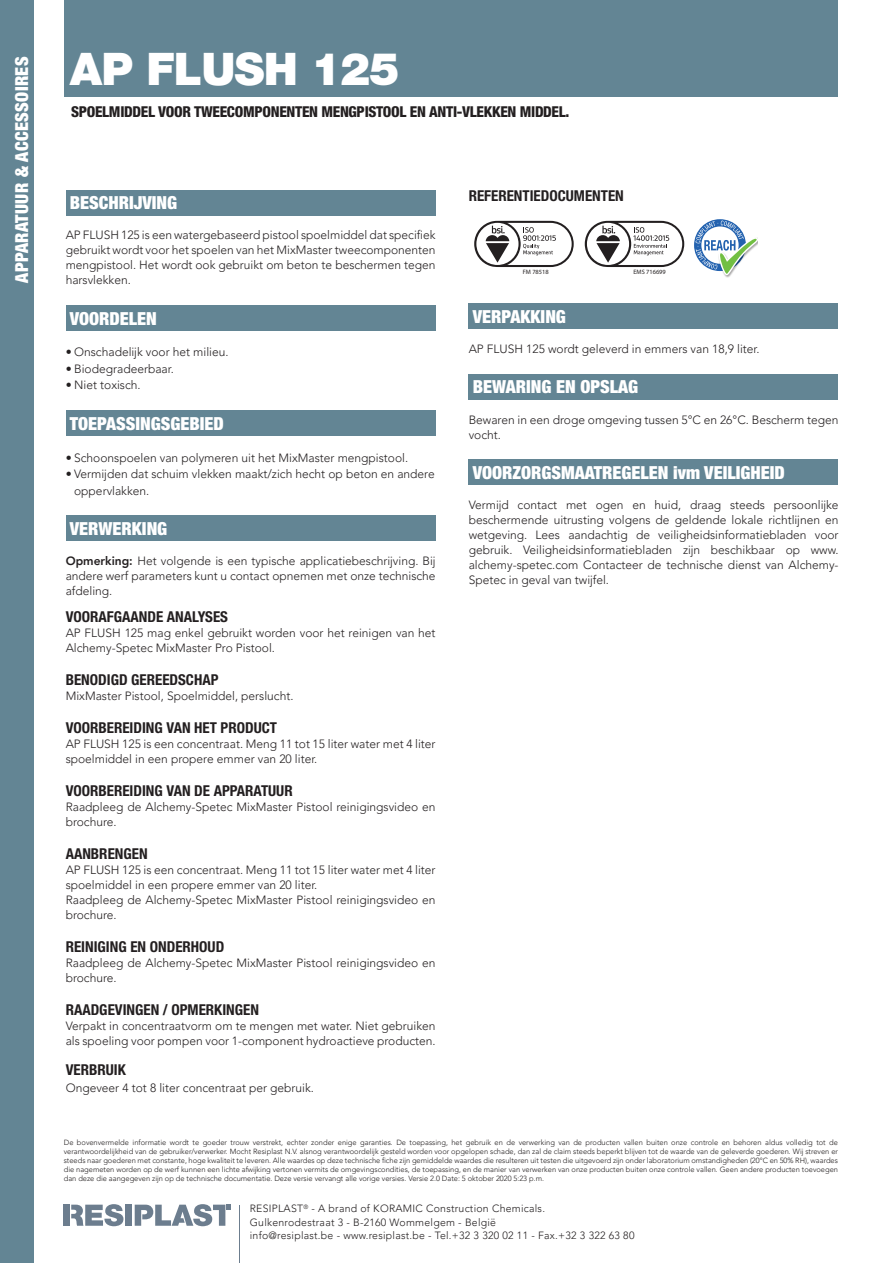
<style>
.page{position:relative;width:893px;height:1263px;background:#fff}
.page>*{position:absolute;margin:0;border:0;box-sizing:border-box;transform-origin:0 0}
.t1{font:900 45px "Helvetica Neue LT Std";letter-spacing:-.02em;color:#fff}
.BODY_TEXT{font:900 condensed 18px "Helvetica Neue LT Std";color:#fff}
.BODY_TEXT-2{font:900 condensed 18px "Helvetica Neue LT Std";letter-spacing:.02em;color:#fff}
.BODY_TEXT-3{font:700 condensed 15px "Helvetica Neue LT Std";color:#231f20}
.t2{font:800 condensed 15px "Helvetica Neue LT Std";letter-spacing:-.02em;color:#231f20}
.TItle_niv_2{font:700 condensed 15px "Helvetica Neue LT Std";color:#231f20}
.BODY_TEXT-4{font:300 12px/15px "Avenir LT Pro";color:#231f20}
.t3{font:300 10.5px/13.5px "Avenir LT Pro";letter-spacing:.025em;color:#231f20}
.Body_7{font:300 7.5px/9px "Avenir LT Pro";color:#231f20;text-align:justify}
.t4{font:6.3px "Myriad Pro";color:#231f20}
.s1{font-weight:800}
</style>
<div class="page">
<div style="left:0;top:0;width:34px;height:1263px;background:#638594"></div>
<hr style="left:240px;top:1205px;width:1px;height:58px;background:#6c7d8e">
<div style="left:125px;top:1205px;width:7px;height:21px;background:#6c7d8e"></div>
<div style="left:64px;top:1205px;width:6px;height:21px;background:#6c7d8e"></div>
<svg style="left:71px;top:1204px;width:52px;height:22px"></svg>
<svg style="left:135px;top:1204px;width:96px;height:22px"></svg>
<div style="left:66px;top:190px;width:370px;height:25px;background:#638594"></div>
<div style="left:66px;top:305px;width:370px;height:26px;background:#638594"></div>
<div style="left:66px;top:410px;width:370px;height:26px;background:#638594"></div>
<div style="left:66px;top:515px;width:370px;height:26px;background:#638594"></div>
<svg style="left:474px;top:221px;width:100px;height:46px"></svg>
<svg style="left:585px;top:221px;width:99px;height:46px"></svg>
<img style="left:724px;top:275px;width:7px;height:3px">
<svg style="left:694px;top:219px;width:64px;height:56px"></svg>
<div style="left:469px;top:304px;width:369px;height:25px;background:#638594"></div>
<div style="left:469px;top:374px;width:369px;height:26px;background:#638594"></div>
<div style="left:469px;top:460px;width:369px;height:25px;background:#638594"></div>
<div style="left:65px;top:0;width:773px;height:97px;background:#638594"></div>
<h2 class="BODY_TEXT-2" style="left:11px;top:283px;width:228px;rotate:-90deg">APPARATUUR &amp; ACCESSOIRES</h2>
<p class="t1" style="left:70px;top:42px;width:331px">AP FLUSH 125</p>
<p class="t2" style="left:71px;top:103px;width:500px">SPOELMIDDEL VOOR TWEECOMPONENTEN MENGPISTOOL EN ANTI-VLEKKEN MIDDEL.</p>
<p class="BODY_TEXT" style="left:70px;top:192px;width:109px">BESCHRIJVING</p>
<p class="BODY_TEXT-4" style="left:66px;top:228px;width:371px;text-align:justify">AP FLUSH 125 is een watergebaseerd pistool spoelmiddel dat specifiek gebruikt wordt voor het spoelen van het MixMaster tweecomponenten mengpistool. Het wordt ook gebruikt om beton te beschermen tegen harsvlekken.</p>
<p class="BODY_TEXT" style="left:70px;top:307px;width:89px">VOORDELEN</p>
<p class="BODY_TEXT-4" style="left:66px;top:345px;width:164px">• Onschadelijk voor het milieu.</p>
<p class="BODY_TEXT-4" style="left:66px;top:361px;width:110px">• Biodegradeerbaar.</p>
<p class="BODY_TEXT-4" style="left:66px;top:378px;width:76px">• Niet toxisch.</p>
<p class="BODY_TEXT" style="left:70px;top:412px;width:156px">TOEPASSINGSGEBIED</p>
<p class="BODY_TEXT-4" style="left:66px;top:450px;width:344px">• Schoonspoelen van polymeren uit het MixMaster mengpistool.</p>
<p class="BODY_TEXT-4" style="left:74px;top:466px;width:362px;line-height:16.5px;text-indent:-9px">• Vermijden dat schuim vlekken maakt/zich hecht op beton en andere oppervlakken.</p>
<p class="BODY_TEXT" style="left:70px;top:517px;width:99px">VERWERKING</p>
<p class="BODY_TEXT-4" style="left:66px;top:553px;width:371px;text-align:justify"><span class="s1">Opmerking:</span> Het volgende is een typische applicatiebeschrijving. Bij andere werf parameters kunt u contact opnemen met onze technische afdeling.</p>
<p class="BODY_TEXT-3" style="left:66px;top:608px;width:164px">VOORAFGAANDE ANALYSES</p>
<p class="BODY_TEXT-4" style="left:66px;top:625px;width:371px">AP FLUSH 125 mag enkel gebruikt worden voor het reinigen van het<br>Alchemy-Spetec MixMaster Pro Pistool.</p>
<p class="BODY_TEXT-3" style="left:66px;top:671px;width:154px">BENODIGD GEREEDSCHAP</p>
<p class="BODY_TEXT-4" style="left:66px;top:688px;width:229px">MixMaster Pistool, Spoelmiddel, perslucht.</p>
<p class="BODY_TEXT-3" style="left:66px;top:719px;width:213px">VOORBEREIDING VAN HET PRODUCT</p>
<p class="BODY_TEXT-4" style="left:66px;top:736px;width:371px">AP FLUSH 125 is een concentraat. Meng 11 tot 15 liter water met 4 liter spoelmiddel in een propere emmer van 20 liter.</p>
<p class="BODY_TEXT-3" style="left:66px;top:782px;width:228px">VOORBEREIDING VAN DE APPARATUUR</p>
<p class="BODY_TEXT-4" style="left:66px;top:799px;width:371px">Raadpleeg de Alchemy-Spetec MixMaster Pistool reinigingsvideo en brochure.</p>
<p class="BODY_TEXT-3" style="left:66px;top:845px;width:83px">AANBRENGEN</p>
<p class="BODY_TEXT-4" style="left:66px;top:862px;width:371px">AP FLUSH 125 is een concentraat. Meng 11 tot 15 liter water met 4 liter spoelmiddel in een propere emmer van 20 liter.</p>
<p class="BODY_TEXT-4" style="left:66px;top:892px;width:371px">Raadpleeg de Alchemy-Spetec MixMaster Pistool reinigingsvideo en brochure.</p>
<p class="BODY_TEXT-3" style="left:66px;top:938px;width:160px">REINIGING EN ONDERHOUD</p>
<p class="BODY_TEXT-4" style="left:66px;top:955px;width:371px">Raadpleeg de Alchemy-Spetec MixMaster Pistool reinigingsvideo en brochure.</p>
<p class="BODY_TEXT-3" style="left:66px;top:1001px;width:195px">RAADGEVINGEN / OPMERKINGEN</p>
<p class="BODY_TEXT-4" style="left:66px;top:1018px;width:371px">Verpakt in concentraatvorm om te mengen met water. Niet gebruiken als spoeling voor pompen voor 1-component hydroactieve producten.</p>
<p class="BODY_TEXT-3" style="left:66px;top:1061px;width:62px">VERBRUIK</p>
<p class="BODY_TEXT-4" style="left:66px;top:1080px;width:250px">Ongeveer 4 tot 8 liter concentraat per gebruik.</p>
<p class="TItle_niv_2" style="left:469px;top:186px;width:157px">REFERENTIEDOCUMENTEN</p>
<p class="t4" style="left:523px;top:268px;width:27px">FM 78518</p>
<p class="t4" style="left:633px;top:268px;width:34px">EMS 716699</p>
<p class="BODY_TEXT" style="left:473px;top:305px;width:95px">VERPAKKING</p>
<p class="BODY_TEXT-4" style="left:469px;top:341px;width:292px">AP FLUSH 125 wordt geleverd in emmers van 18,9 liter.</p>
<p class="BODY_TEXT" style="left:473px;top:376px;width:167px">BEWARING EN OPSLAG</p>
<p class="BODY_TEXT-4" style="left:469px;top:412px;width:371px">Bewaren in een droge omgeving tussen 5°C en 26°C. Bescherm tegen vocht.</p>
<p class="BODY_TEXT" style="left:473px;top:461px;width:313px">VOORZORGSMAATREGELEN ivm VEILIGHEID</p>
<p class="BODY_TEXT-4" style="left:469px;top:497px;width:371px;text-align:justify">Vermijd contact met ogen en huid, draag steeds persoonlijke beschermende uitrusting volgens de geldende lokale richtlijnen en wetgeving. Lees aandachtig de veiligheidsinformatiebladen voor gebruik. Veiligheidsinformatiebladen zijn beschikbaar op www. alchemy-spetec.com Contacteer de technische dienst van Alchemy-Spetec in geval van twijfel.</p>
<p class="Body_7" style="left:64px;top:1138px;width:776px">De bovenvermelde informatie wordt te goeder trouw verstrekt, echter zonder enige garanties. De toepassing, het gebruik en de verwerking van de producten vallen buiten onze controle en behoren aldus volledig tot de verantwoordelijkheid van de gebruiker/verwerker. Mocht Resiplast N.V. alsnog verantwoordelijk gesteld worden voor opgelopen schade, dan zal de claim steeds beperkt blijven tot de waarde van de geleverde goederen. Wij streven er steeds naar goederen met constante, hoge kwaliteit te leveren. Alle waardes op deze technische fiche zijn gemiddelde waardes die resulteren uit testen die uitgevoerd zijn onder laboratorium omstandigheden (20°C en 50% RH), waardes die nagemeten worden op de werf kunnen een lichte afwijking vertonen vermits de omgevingscondities, de toepassing, en de manier van verwerken van onze producten buiten onze controle vallen. Geen andere producten toevoegen dan deze die aangegeven zijn op de technische documentatie. Deze versie vervangt alle vorige versies. Versie 2.0 Date: 5 oktober 2020 5:23 p.m.</p>
<p class="t3" style="left:250px;top:1202px;width:386px">RESIPLAST<sup>®</sup> - A brand of KORAMIC Construction Chemicals.<br>Gulkenrodestraat 3 - B-2160 Wommelgem - België<br>info@resiplast.be - www.resiplast.be - Tel.+32 3 320 02 11 - Fax.+32 3 322 63 80</p>
</div>
